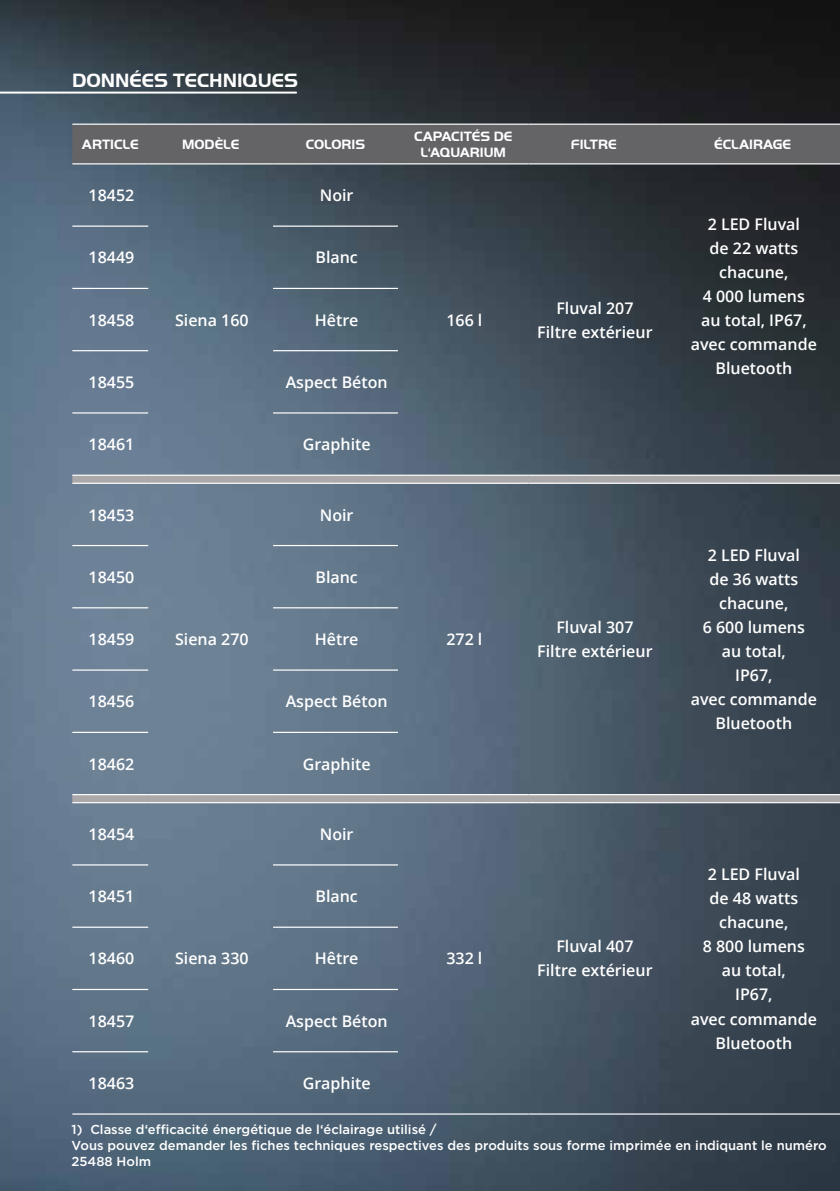
<style>
.page{position:relative;width:840px;height:1191px;background:#fff}
.page>*{position:absolute;margin:0;border:0;box-sizing:border-box;transform-origin:0 0}
.t1{font:700 20px "Handel Gothic";color:#fff}
.t2{font:600 16px/24px "Open Sans";color:#fff;text-align:center}
.t3{font:700 14px/16px "Handel Gothic";color:#fff;text-align:center}
.t4{font:500 13px/16px "Gotham";color:#fff}
</style>
<div class="page">
<img style="left:0;top:0;width:839px;height:1191px">
<div style="left:72px;top:125px;width:767px;height:38px;background:#646467"></div>
<svg style="left:72px;top:476px;width:767px;height:326px;background:#586979"></svg>
<hr style="left:72px;top:124px;width:76px;height:1px;background:#fff">
<hr style="left:148px;top:124px;width:125px;height:1px;background:#fff">
<hr style="left:273px;top:124px;width:125px;height:1px;background:#fff">
<hr style="left:398px;top:124px;width:130px;height:1px;background:#fff">
<hr style="left:528px;top:124px;width:130px;height:1px;background:#fff">
<hr style="left:658px;top:124px;width:181px;height:1px;background:#fff">
<hr style="left:72px;top:163px;width:76px;height:1px;background:#fff">
<hr style="left:148px;top:163px;width:125px;height:1px;background:#fff">
<hr style="left:273px;top:163px;width:125px;height:1px;background:#fff">
<hr style="left:398px;top:163px;width:130px;height:1px;background:#fff">
<hr style="left:528px;top:163px;width:130px;height:1px;background:#fff">
<hr style="left:658px;top:163px;width:181px;height:1px;background:#fff">
<hr style="left:72px;top:225px;width:76px;height:2px;background:#fff">
<hr style="left:273px;top:225px;width:125px;height:2px;background:#fff">
<hr style="left:72px;top:288px;width:76px;height:1px;background:#fff">
<hr style="left:273px;top:288px;width:125px;height:1px;background:#fff">
<hr style="left:72px;top:350px;width:76px;height:1px;background:#fff">
<hr style="left:273px;top:350px;width:125px;height:1px;background:#fff">
<hr style="left:72px;top:412px;width:76px;height:1px;background:#fff">
<hr style="left:273px;top:412px;width:125px;height:1px;background:#fff">
<hr style="left:72px;top:474px;width:76px;height:2px;background:#fff">
<hr style="left:148px;top:474px;width:125px;height:2px;background:#fff">
<hr style="left:273px;top:474px;width:125px;height:2px;background:#fff">
<hr style="left:398px;top:474px;width:130px;height:2px;background:#fff">
<hr style="left:528px;top:474px;width:130px;height:2px;background:#fff">
<hr style="left:658px;top:474px;width:181px;height:2px;background:#fff">
<hr style="left:72px;top:482px;width:76px;height:2px;background:#fff">
<hr style="left:148px;top:482px;width:125px;height:2px;background:#fff">
<hr style="left:273px;top:482px;width:125px;height:2px;background:#fff">
<hr style="left:398px;top:482px;width:130px;height:2px;background:#fff">
<hr style="left:528px;top:482px;width:130px;height:2px;background:#fff">
<hr style="left:658px;top:482px;width:181px;height:2px;background:#fff">
<hr style="left:72px;top:545px;width:76px;height:1px;background:#fff">
<hr style="left:273px;top:545px;width:125px;height:1px;background:#fff">
<hr style="left:72px;top:607px;width:76px;height:1px;background:#fff">
<hr style="left:273px;top:607px;width:125px;height:1px;background:#fff">
<hr style="left:72px;top:669px;width:76px;height:1px;background:#fff">
<hr style="left:273px;top:669px;width:125px;height:1px;background:#fff">
<hr style="left:72px;top:731px;width:76px;height:2px;background:#fff">
<hr style="left:273px;top:731px;width:125px;height:2px;background:#fff">
<hr style="left:72px;top:794px;width:76px;height:1px;background:#fff">
<hr style="left:148px;top:794px;width:125px;height:1px;background:#fff">
<hr style="left:273px;top:794px;width:125px;height:1px;background:#fff">
<hr style="left:398px;top:794px;width:130px;height:1px;background:#fff">
<hr style="left:528px;top:794px;width:130px;height:1px;background:#fff">
<hr style="left:658px;top:794px;width:181px;height:1px;background:#fff">
<hr style="left:72px;top:802px;width:76px;height:1px;background:#fff">
<hr style="left:148px;top:802px;width:125px;height:1px;background:#fff">
<hr style="left:273px;top:802px;width:125px;height:1px;background:#fff">
<hr style="left:398px;top:802px;width:130px;height:1px;background:#fff">
<hr style="left:528px;top:802px;width:130px;height:1px;background:#fff">
<hr style="left:658px;top:802px;width:181px;height:1px;background:#fff">
<hr style="left:72px;top:864px;width:76px;height:1px;background:#fff">
<hr style="left:273px;top:864px;width:125px;height:1px;background:#fff">
<hr style="left:72px;top:926px;width:76px;height:1px;background:#fff">
<hr style="left:273px;top:926px;width:125px;height:1px;background:#fff">
<hr style="left:72px;top:989px;width:76px;height:1px;background:#fff">
<hr style="left:273px;top:989px;width:125px;height:1px;background:#fff">
<hr style="left:72px;top:1051px;width:76px;height:1px;background:#fff">
<hr style="left:273px;top:1051px;width:125px;height:1px;background:#fff">
<hr style="left:72px;top:1113px;width:76px;height:1px;background:#fff">
<hr style="left:148px;top:1113px;width:125px;height:1px;background:#fff">
<hr style="left:273px;top:1113px;width:125px;height:1px;background:#fff">
<hr style="left:398px;top:1113px;width:130px;height:1px;background:#fff">
<hr style="left:528px;top:1113px;width:130px;height:1px;background:#fff">
<hr style="left:658px;top:1113px;width:181px;height:1px;background:#fff">
<hr style="left:0;top:92px;width:296px;height:2px;background:#fff">
<p class="t1" style="left:72px;top:69px;width:227px">DONNÉES TECHNIQUES</p>
<p class="t3" style="left:82px;top:137px;width:58px">ARTICLE</p>
<p class="t3" style="left:182px;top:137px;width:59px">MODÈLE</p>
<p class="t3" style="left:306px;top:137px;width:61px">COLORIS</p>
<p class="t3" style="left:414px;top:129px;width:100px">CAPACITÉS DE<br>L‘AQUARIUM</p>
<p class="t3" style="left:570px;top:137px;width:47px">FILTRE</p>
<p class="t3" style="left:713px;top:137px;width:78px">ÉCLAIRAGE</p>
<p class="t2" style="left:89px;top:183px;width:47px">18452</p>
<p class="t2" style="left:319px;top:183px;width:35px">Noir</p>
<p class="t2" style="left:89px;top:245px;width:47px">18449</p>
<p class="t2" style="left:315px;top:245px;width:44px">Blanc</p>
<p class="t2" style="left:89px;top:307px;width:47px">18458</p>
<p class="t2" style="left:315px;top:307px;width:45px">Hêtre</p>
<p class="t2" style="left:175px;top:307px;width:75px">Siena 160</p>
<p class="t2" style="left:89px;top:370px;width:47px">18455</p>
<p class="t2" style="left:285px;top:370px;width:103px">Aspect Béton</p>
<p class="t2" style="left:89px;top:432px;width:47px">18461</p>
<p class="t2" style="left:302px;top:432px;width:69px">Graphite</p>
<p class="t2" style="left:89px;top:502px;width:47px">18453</p>
<p class="t2" style="left:319px;top:502px;width:35px">Noir</p>
<p class="t2" style="left:89px;top:564px;width:47px">18450</p>
<p class="t2" style="left:315px;top:564px;width:44px">Blanc</p>
<p class="t2" style="left:89px;top:627px;width:47px">18459</p>
<p class="t2" style="left:315px;top:627px;width:45px">Hêtre</p>
<p class="t2" style="left:175px;top:627px;width:75px">Siena 270</p>
<p class="t2" style="left:89px;top:689px;width:47px">18456</p>
<p class="t2" style="left:285px;top:689px;width:103px">Aspect Béton</p>
<p class="t2" style="left:89px;top:751px;width:47px">18462</p>
<p class="t2" style="left:302px;top:751px;width:69px">Graphite</p>
<p class="t2" style="left:89px;top:821px;width:47px">18454</p>
<p class="t2" style="left:319px;top:821px;width:35px">Noir</p>
<p class="t2" style="left:89px;top:884px;width:47px">18451</p>
<p class="t2" style="left:315px;top:884px;width:44px">Blanc</p>
<p class="t2" style="left:89px;top:946px;width:47px">18460</p>
<p class="t2" style="left:315px;top:946px;width:45px">Hêtre</p>
<p class="t2" style="left:175px;top:946px;width:75px">Siena 330</p>
<p class="t2" style="left:89px;top:1008px;width:47px">18457</p>
<p class="t2" style="left:285px;top:1008px;width:103px">Aspect Béton</p>
<p class="t2" style="left:446px;top:307px;width:38px">166 l</p>
<p class="t2" style="left:537px;top:295px;width:117px">Fluval 207<br>Filtre extérieur</p>
<p class="t2" style="left:690px;top:211px;width:128px">2 LED Fluval<br>de 22 watts chacune,<br>4 000 lumens<br>au total, IP67, avec commande<br>Bluetooth</p>
<p class="t2" style="left:446px;top:627px;width:38px">272 l</p>
<p class="t2" style="left:446px;top:946px;width:38px">332 l</p>
<p class="t2" style="left:537px;top:615px;width:117px">Fluval 307<br>Filtre extérieur</p>
<p class="t2" style="left:690px;top:543px;width:128px">2 LED Fluval<br>de 36 watts chacune,<br>6 600 lumens<br>au total,<br>IP67,<br>avec commande<br>Bluetooth</p>
<p class="t2" style="left:537px;top:934px;width:117px">Fluval 407<br>Filtre extérieur</p>
<p class="t2" style="left:690px;top:862px;width:128px">2 LED Fluval<br>de 48 watts chacune,<br>8 800 lumens<br>au total,<br>IP67,<br>avec commande<br>Bluetooth</p>
<p class="t2" style="left:89px;top:1070px;width:47px">18463</p>
<p class="t2" style="left:302px;top:1070px;width:69px">Graphite</p>
<p class="t4" style="left:72px;top:1121px;width:756px">1) Classe d‘efficacité énergétique de l‘éclairage utilisé /<br>Vous pouvez demander les fiches techniques respectives des produits sous forme imprimée en indiquant le numéro<br>25488 Holm</p>
</div>
